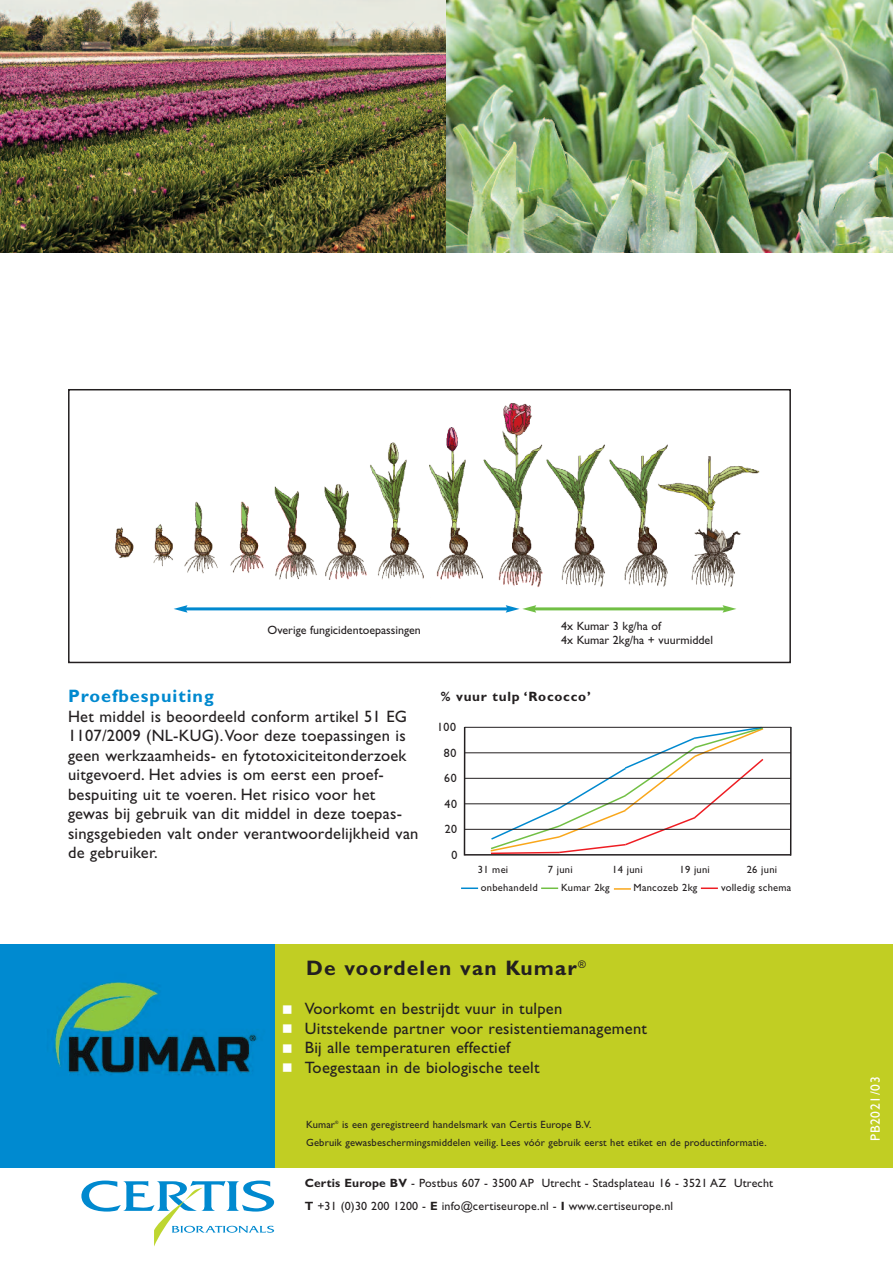
<style>
.page{position:relative;width:893px;height:1263px;background:#fff}
.page>*{position:absolute;margin:0;border:0;box-sizing:border-box;transform-origin:0 0}
.t1{font:700 21px "Gill Sans";letter-spacing:.055em;color:#231f20}
.t2{font:700 18px "Gill Sans";letter-spacing:.055em;color:#0089cf}
.t3{font:16.5px/19.5px "Gill Sans";letter-spacing:.015em;color:#231f20}
.t4{font:700 13.5px "Gill Sans";letter-spacing:.055em;color:#231f20}
.t5{font:13.5px "Gill Sans";letter-spacing:.05em;color:#fff}
.t6{font:12px/25.5px "Gill Sans";letter-spacing:.015em;color:#231f20}
.t7{font:10.5px/18px "Gill Sans";letter-spacing:.015em;color:#231f20}
.t8{font:4.5px "Gill Sans";color:#231f20}
.s1{font-weight:700}
</style>
<div class="page">
<img style="left:0;top:0;width:893px;height:253px">
<div style="left:0;top:944px;width:893px;height:223px;background:#c1ce23"></div>
<img style="left:0;top:944px;width:274px;height:223px">
<svg style="left:81px;top:1180px;width:193px;height:66px"></svg>
<img style="left:115px;top:403px;width:645px;height:184px">
<div style="left:68px;top:389px;width:723px;height:274px;border:2px solid #231f20"></div>
<hr style="left:185px;top:607px;width:323px;height:3px;background:#0089cf">
<svg style="left:174px;top:605px;width:13px;height:8px"></svg>
<hr style="left:534px;top:607px;width:191px;height:3px;background:#71bf44">
<svg style="left:506px;top:605px;width:30px;height:8px"></svg>
<svg style="left:723px;top:605px;width:13px;height:8px"></svg>
<hr style="left:464px;top:727px;width:1px;height:128px;background:#231f20">
<hr style="left:790px;top:727px;width:2px;height:128px;background:#231f20">
<svg style="left:489px;top:726px;width:276px;height:128px"></svg>
<svg style="left:461px;top:887px;width:17px;height:2px"></svg>
<svg style="left:541px;top:887px;width:17px;height:2px"></svg>
<svg style="left:614px;top:888px;width:17px;height:2px"></svg>
<svg style="left:701px;top:887px;width:17px;height:2px"></svg>
<hr style="left:465px;top:727px;width:326px;height:1px;background:#231f20">
<hr style="left:465px;top:752px;width:326px;height:1px;background:#231f20">
<hr style="left:465px;top:778px;width:326px;height:1px;background:#231f20">
<hr style="left:465px;top:803px;width:326px;height:1px;background:#231f20">
<hr style="left:465px;top:829px;width:326px;height:1px;background:#231f20">
<hr style="left:465px;top:854px;width:326px;height:1px;background:#231f20">
<p class="t6" style="left:268px;top:619px;width:155px">Overige fungicidentoepassingen</p>
<p class="t6" style="left:561px;top:620px;width:153px;line-height:14.4px">4x Kumar 3 kg/ha of<br>4x Kumar 2kg/ha + vuurmiddel</p>
<p class="t2" style="left:68px;top:685px;width:147px">Proefbespuiting</p>
<p class="t3" style="left:68px;top:708px;width:352px">Het middel is beoordeeld conform artikel 51 EG 1107/2009 (NL-KUG).Voor deze toepassingen is geen werkzaamheids- en fytotoxiciteitonderzoek uitgevoerd. Het advies is om eerst een proef&shy;bespuiting uit te voeren. Het risico voor het gewas bij gebruik van dit middel in deze toepas&shy;singsgebieden valt onder verantwoordelijkheid van de gebruiker.</p>
<p class="t4" style="left:441px;top:689px;width:151px">% vuur tulp ‘Rococco’</p>
<p class="t6" style="left:437px;top:716px;width:21px;text-align:right;rotate:-1deg">100<br>80<br>60<br>40<br>20<br>0</p>
<p class="t7" style="left:478px;top:862px;width:62px">31 mei onbehandeld</p>
<p class="t7" style="left:548px;top:862px;width:26px">7 juni</p>
<p class="t7" style="left:612px;top:862px;width:32px">14 juni</p>
<p class="t7" style="left:679px;top:862px;width:32px">19 juni</p>
<p class="t7" style="left:747px;top:862px;width:32px">26 juni</p>
<p class="t7" style="left:561px;top:880px;width:50px">Kumar 2kg</p>
<p class="t7" style="left:634px;top:880px;width:65px">Mancozeb 2kg</p>
<p class="t7" style="left:721px;top:880px;width:72px">volledig schema</p>
<p class="t1" style="left:306px;top:955px;width:281px">De voordelen van Kumar<sup>®</sup></p>
<p class="t3" style="left:305px;top:1000px;width:344px">Voorkomt en bestrijdt vuur in tulpen Uitstekende partner voor resistentiemanagement Bij alle temperaturen effectief<br>Toegestaan in de biologische teelt</p>
<p class="t7" style="left:306px;top:1116px;width:30px">Kumar</p>
<p class="t8" style="left:335px;top:1120px;width:5px">®</p>
<p class="t7" style="left:306px;top:1116px;width:462px;text-indent:36px">is een geregistreerd handelsmark van Certis Europe B.V.<br>Gebruik gewasbeschermingsmiddelen veilig. Lees vóór gebruik eerst het etiket en de productinformatie.</p>
<p class="t6" style="left:305px;top:1173px;width:470px;line-height:22.5px"><span class="s1">Certis Europe BV</span> - Postbus 607 - 3500 AP Utrecht - Stadsplateau 16 - 3521 AZ Utrecht<br><span class="s1">T</span> +31 (0)30 200 1200 - <span class="s1">E</span> info@certiseurope.nl - <span class="s1">I</span> www.certiseurope.nl</p>
<p class="t5" style="left:870px;top:1141px;width:66px;rotate:-90deg">PB2021/03</p>
<p class="t5" style="left:870px;top:1141px;width:57px;rotate:-90deg">mei 2007</p>
</div>
